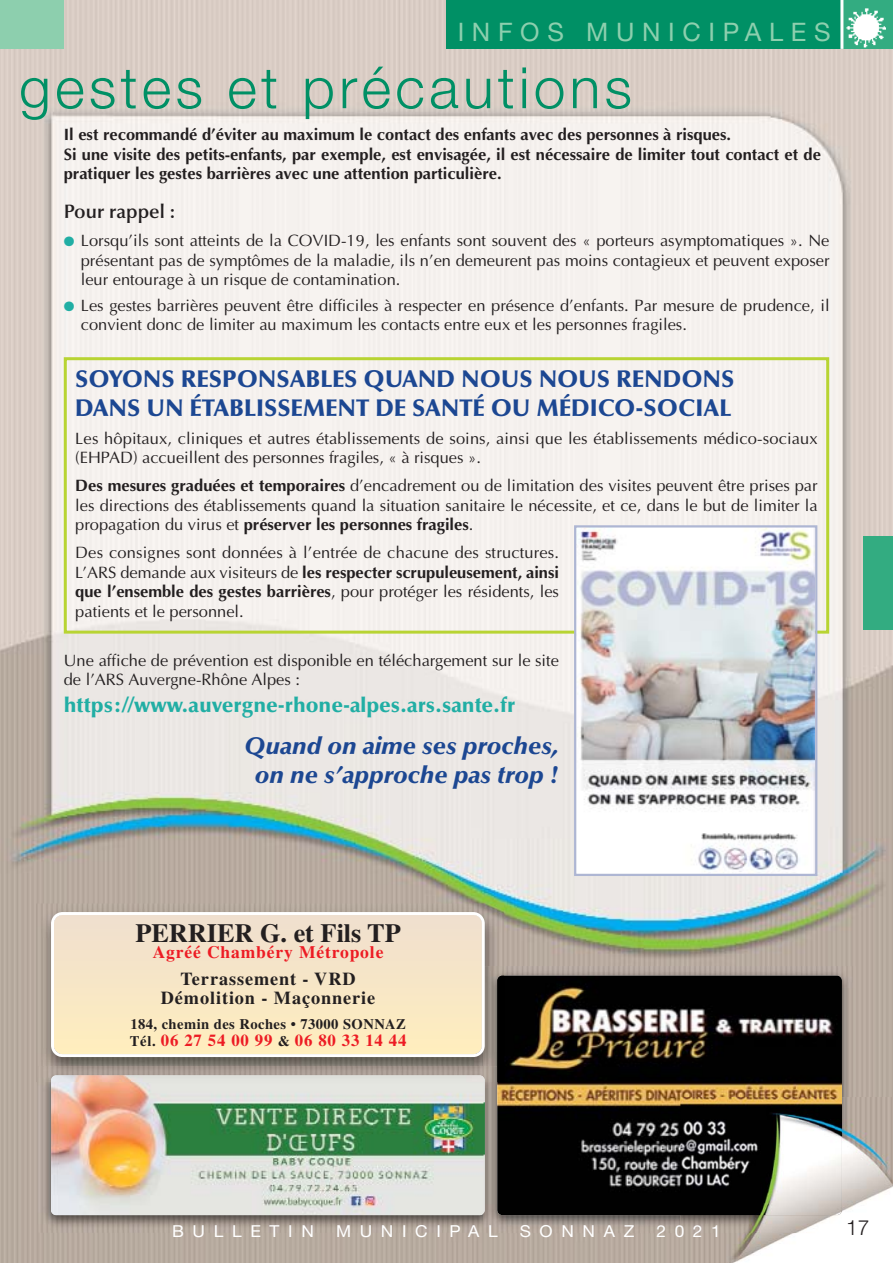
<style>
.page{position:relative;width:893px;height:1263px;background:#fff}
.page>*{position:absolute;margin:0;border:0;box-sizing:border-box;transform-origin:0 0}
.t1{font:300 57px "Helvetica Neue";letter-spacing:.075em;color:#009065}
.t2{font:700 26.25px "Times";color:#231f20}
.t3{font:25.5px "Helvetica Neue";letter-spacing:.3em;color:#8dcfae}
.t4{font:900 24px/28.5px "Optima";color:#1c4792}
.t5{font:italic 900 24px/28.5px "Optima";color:#1c4792;text-align:center}
.t6{font:900 21px "Optima";color:#21aea4}
.t7{font:300 21px "Helvetica Neue";color:#231f20}
.t8{font:600 19.5px "Optima";color:#231f20}
.t9{font:700 18.3px/18.9px "Times";letter-spacing:.05em;color:#231f20;text-align:center}
.t10{font:700 17.55px "Times";letter-spacing:.05em;color:#ed1c24}
.t11{font:700 16.8px "Times";letter-spacing:.05em;color:#ed1c24}
.t12{font:16.5px/19.5px "Optima";color:#231f20;text-align:justify}
.t13{font:700 16.5px/19.5px "Optima";color:#231f20}
.t14{font:16.5px "Helvetica Neue";letter-spacing:.5em;color:#fff;scale:1.05 1}
.t15{font:700 14.55px "Times";letter-spacing:.03em;color:#231f20}
.s1{color:#21aea4}
.s2{font-weight:700}
.s3{font-size:14.55px;color:#231f20}
</style>
<div class="page">
<img style="left:1px;top:0;width:892px;height:1262px">
<div style="left:863px;top:536px;width:30px;height:93px;background:#33ac81"></div>
<div style="left:842px;top:0;width:51px;height:49px;background:#33ac81"></div>
<img style="left:846px;top:8px;width:40px;height:40px">
<div style="left:1px;top:0;width:63px;height:49px;background:#8dcfae"></div>
<div style="left:446px;top:0;width:396px;height:49px;background:#009065"></div>
<hr style="left:840px;top:0;width:3px;height:49px;background:#fff">
<div style="left:64px;top:357px;width:765px;height:277px;border:3px solid #b8d433"></div>
<img style="left:38px;top:1082px;width:446px;height:151px">
<img style="left:51px;top:1075px;width:434px;height:140px;border-radius:5px">
<img style="left:498px;top:966px;width:358px;height:267px">
<img style="left:484px;top:1082px;width:14px;height:151px">
<img style="left:484px;top:1082px;width:1px;height:131px">
<img style="left:497px;top:975px;width:345px;height:240px;border-radius:5px">
<img style="left:680px;top:1097px;width:213px;height:165px">
<img style="left:680px;top:1097px;width:162px;height:118px">
<img style="left:36px;top:903px;width:468px;height:179px">
<img style="left:51px;top:1075px;width:433px;height:5px">
<img style="left:484px;top:966px;width:20px;height:100px">
<img style="left:484px;top:1066px;width:13px;height:16px">
<img style="left:497px;top:975px;width:7px;height:107px">
<svg style="left:51px;top:912px;width:434px;height:145px;background:#f7e7c9"></svg>
<img style="left:577px;top:528px;width:237px;height:345px">
<div style="left:574px;top:525px;width:243px;height:351px;border:2px solid #aeb6d3"></div>
<h3 class="t3" style="left:458px;top:23px;width:374px">INFOS MUNICIPALES</h3>
<h1 class="t1" style="left:19px;top:67px;width:614px">gestes et précautions</h1>
<p class="t13" style="left:64px;top:126px;width:759px">Il est recommandé d’éviter au maximum le contact des enfants avec des personnes à risques.<br>Si une visite des petits-enfants, par exemple, est envisagée, il est nécessaire de limiter tout contact et de pratiquer les gestes barrières avec une attention particulière.</p>
<p class="t8" style="left:64px;top:203px;width:113px">Pour rappel :</p>
<p class="t12" style="left:81px;top:232px;width:750px;text-indent:-17px"><span class="s1">●</span> Lorsqu’ils sont atteints de la COVID-19, les enfants sont souvent des « porteurs asymptomatiques ». Ne présentant pas de symptômes de la maladie, ils n’en demeurent pas moins contagieux et peuvent exposer leur entourage à un risque de contamination.</p>
<p class="t12" style="left:81px;top:297px;width:750px;text-indent:-17px"><span class="s1">●</span> Les gestes barrières peuvent être difficiles à respecter en présence d’enfants. Par mesure de prudence, il convient donc de limiter au maximum les contacts entre eux et les personnes fragiles.</p>
<h3 class="t4" style="left:75px;top:367px;width:661px">SOYONS RESPONSABLES QUAND NOUS NOUS RENDONS<br>DANS UN ÉTABLISSEMENT DE SANTÉ OU MÉDICO-SOCIAL</h3>
<p class="t12" style="left:75px;top:430px;width:744px">Les hôpitaux, cliniques et autres établissements de soins, ainsi que les établissements médico-sociaux (EHPAD) accueillent des personnes fragiles, « à risques ».</p>
<p class="t12" style="left:75px;top:478px;width:744px"><span class="s2">Des mesures graduées et temporaires</span> d’encadrement ou de limitation des visites peuvent être prises par les directions des établissements quand la situation sanitaire le nécessite, et ce, dans le but de limiter la propagation du virus et <span class="s2">préserver les personnes fragiles</span>.</p>
<p class="t12" style="left:75px;top:545px;width:485px">Des consignes sont données à l’entrée de chacune des structures.<br>L’ARS demande aux visiteurs de <span class="s2">les respecter scrupuleusement, ainsi que l’ensemble des gestes barrières</span>, pour protéger les résidents, les patients et le personnel.</p>
<p class="t12" style="left:64px;top:652px;width:497px">Une affiche de prévention est disponible en téléchargement sur le site de l’ARS Auvergne-Rhône Alpes :</p>
<p class="t6" style="left:64px;top:697px;width:453px">https://www.auvergne-rhone-alpes.ars.sante.fr</p>
<h3 class="t5" style="left:244px;top:734px;width:317px">Quand on aime ses proches, on ne s’approche pas trop !</h3>
<h2 class="t2" style="left:135px;top:923px;width:267px">PERRIER G. et Fils TP</h2>
<p class="t10" style="left:153px;top:946px;width:232px">Agréé Chambéry Métropole</p>
<p class="t9" style="left:161px;top:971px;width:216px">Terrassement - VRD<br>Démolition - Maçonnerie</p>
<p class="t15" style="left:130px;top:1018px;width:277px">184, chemin des Roches • 73000 SONNAZ</p>
<p class="t11" style="left:130px;top:1034px;width:278px"><span class="s3">Tél.</span> 06 27 54 00 99 <span class="s3">&amp;</span> 06 80 33 14 44</p>
<p class="t14" style="left:172px;top:1225px;width:136px">BULLETIN</p>
<p class="t14" style="left:336px;top:1225px;width:155px">MUNICIPAL</p>
<p class="t14" style="left:520px;top:1225px;width:111px">SONNAZ</p>
<p class="t14" style="left:656px;top:1225px;width:63px">2021</p>
<p class="t7" style="left:846px;top:1220px;width:25px">17</p>
</div>
